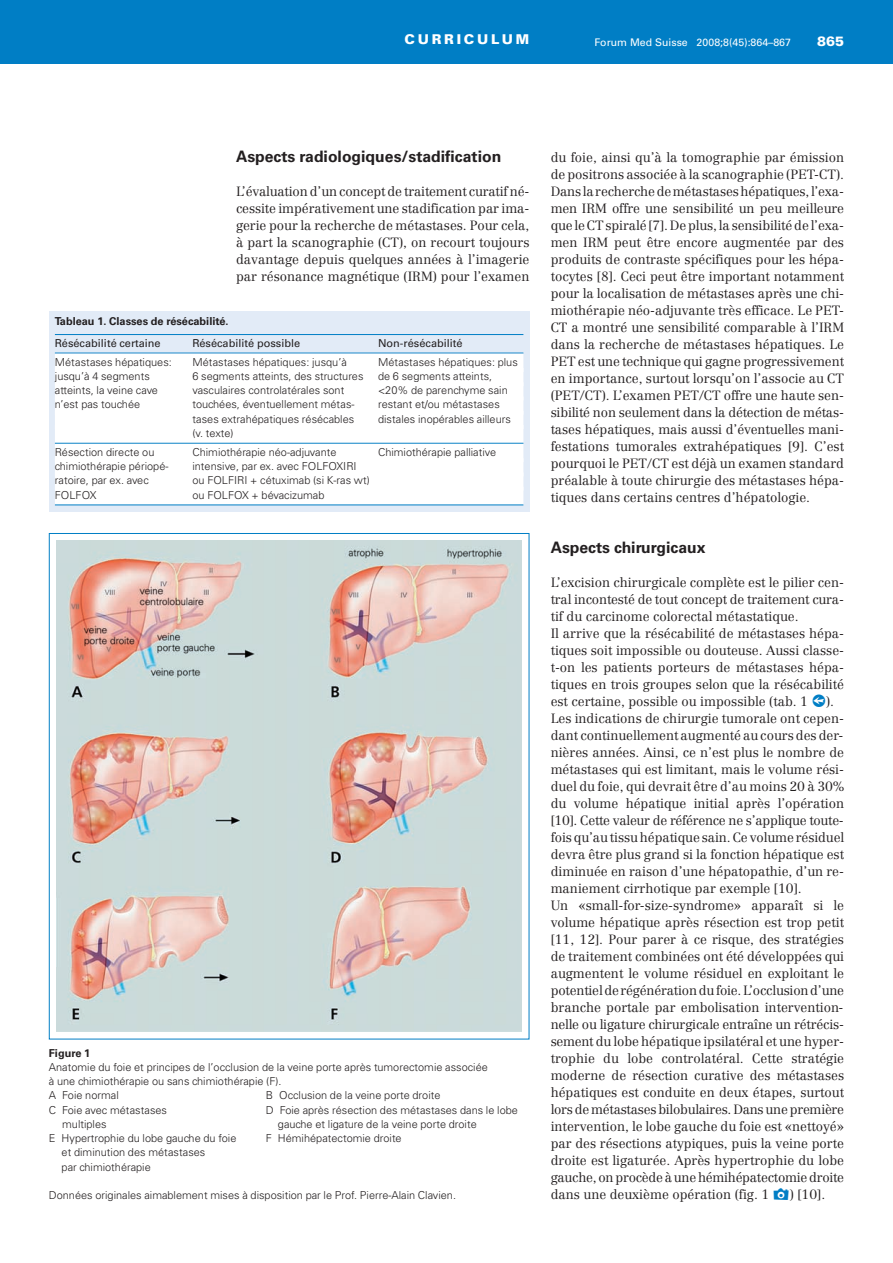
<style>
.page{position:relative;width:893px;height:1263px;background:#fff}
.page>*{position:absolute;margin:0;border:0;box-sizing:border-box;transform-origin:0 0}
.t1{font:700 15.75px "Univers LT Std";color:#231f20}
.t2{font:900 13.5px "Univers LT Std";letter-spacing:.2em;color:#fff}
.t3{font:300 13.2px/17px "Centennial";color:#231f20;text-align:justify}
.t4{font:300 10.95px/14.2px "Univers LT Std";color:#231f20}
.t5{font:10.95px "Univers LT Std";color:#231f20}
.t6{font:700 10.95px "Univers LT Std";color:#231f20}
.t7{font:10.5px "Univers LT Std";color:#fff}
</style>
<div class="page">
<img style="left:56px;top:541px;width:466px;height:491px">
<div style="left:0;top:0;width:893px;height:64px;background:#007ec5"></div>
<div style="left:49px;top:311px;width:480px;height:201px;background:#e2ebf7"></div>
<hr style="left:55px;top:334px;width:468px;height:1px;background:#007ec5">
<hr style="left:55px;top:353px;width:468px;height:1px;background:#007ec5">
<div style="left:55px;top:354px;width:468px;height:18px;background:#fff"></div>
<div style="left:55px;top:368px;width:468px;height:18px;background:#fff"></div>
<div style="left:55px;top:382px;width:468px;height:18px;background:#fff"></div>
<div style="left:55px;top:396px;width:468px;height:19px;background:#fff"></div>
<div style="left:55px;top:411px;width:468px;height:18px;background:#fff"></div>
<div style="left:55px;top:425px;width:468px;height:18px;background:#fff"></div>
<hr style="left:55px;top:443px;width:468px;height:1px;background:#007ec5">
<div style="left:55px;top:444px;width:468px;height:18px;background:#fff"></div>
<div style="left:55px;top:458px;width:468px;height:18px;background:#fff"></div>
<div style="left:55px;top:472px;width:468px;height:19px;background:#fff"></div>
<div style="left:55px;top:487px;width:468px;height:18px;background:#fff"></div>
<hr style="left:55px;top:504px;width:468px;height:1px;background:#007ec5">
<p class="t2" style="left:405px;top:31px;width:126px">CURRICULUM</p>
<p class="t7" style="left:595px;top:38px;width:198px">Forum Med Suisse 2008;8(45):864–867</p>
<p class="t2" style="left:817px;top:33px;width:29px">865</p>
<p class="t1" style="left:236px;top:150px;width:267px">Aspects radiologiques/stadification</p>
<p class="t3" style="left:236px;top:184px;width:295px">L’évaluation d’un concept de traitement curatif né&shy;cessite impérativement une stadification par ima&shy;gerie pour la recherche de métastases. Pour cela, à part la scanographie (CT), on recourt toujours davantage depuis quelques années à l’imagerie par résonance magnétique (IRM) pour l’exa men</p>
<p class="t6" style="left:55px;top:317px;width:175px">Tableau 1. Classes de résécabilité.</p>
<p class="t5" style="left:55px;top:339px;width:107px">Résécabilité certaine</p>
<p class="t5" style="left:192px;top:339px;width:109px">Résécabilité possible</p>
<p class="t5" style="left:378px;top:339px;width:86px">Non-résécabilité</p>
<p class="t4" style="left:55px;top:356px;width:118px">Métastases hépatiques:</p>
<p class="t4" style="left:192px;top:356px;width:156px">Métastases hépatiques: jusqu’à</p>
<p class="t4" style="left:378px;top:356px;width:141px">Métastases hépatiques: plus</p>
<p class="t4" style="left:55px;top:370px;width:96px">jusqu’à 4 segments</p>
<p class="t4" style="left:192px;top:370px;width:173px">6 segments atteints, des structures</p>
<p class="t4" style="left:378px;top:370px;width:116px">de 6 segments atteints,</p>
<p class="t4" style="left:55px;top:384px;width:105px">atteints, la veine cave</p>
<p class="t4" style="left:192px;top:384px;width:153px">vasculaires controlatérales sont</p>
<p class="t4" style="left:378px;top:384px;width:131px">&lt;20% de parenchyme sain</p>
<p class="t4" style="left:55px;top:398px;width:87px">n’est pas touchée</p>
<p class="t4" style="left:192px;top:398px;width:164px">touchées, éventuellement métas-</p>
<p class="t4" style="left:378px;top:398px;width:123px">restant et/ou métastases</p>
<p class="t4" style="left:192px;top:413px;width:163px">tases extrahépatiques résécables</p>
<p class="t4" style="left:378px;top:413px;width:134px">distales inopérables ailleurs</p>
<p class="t4" style="left:192px;top:427px;width:43px">(v. texte)</p>
<p class="t4" style="left:55px;top:446px;width:101px">Résection directe ou</p>
<p class="t4" style="left:192px;top:446px;width:146px">Chimiothérapie néo-adjuvante</p>
<p class="t4" style="left:378px;top:446px;width:120px">Chimiothérapie palliative</p>
<p class="t4" style="left:55px;top:460px;width:115px">chimiothérapie périopé-</p>
<p class="t4" style="left:192px;top:460px;width:166px">intensive, par ex. avec FOLFOXIRI</p>
<p class="t4" style="left:55px;top:474px;width:95px">ratoire, par ex. avec</p>
<p class="t4" style="left:192px;top:474px;width:179px">ou FOLFIRI + cétuximab (si K-ras wt)</p>
<p class="t4" style="left:55px;top:489px;width:43px">FOLFOX</p>
<p class="t4" style="left:192px;top:489px;width:134px">ou FOLFOX + bévacizumab</p>
<p class="t6" style="left:49px;top:1049px;width:43px">Figure 1</p>
<p class="t4" style="left:49px;top:1061px;width:440px">Anatomie du foie et principes de l’occlusion de la veine porte après tumorectomie associée à une chimiothérapie ou sans chimiothérapie (F).<br>A Foie normal</p>
<p class="t4" style="left:266px;top:1089px;width:176px">B Occlusion de la veine porte droite</p>
<p class="t4" style="left:49px;top:1103px;width:120px">C Foie avec métastases</p>
<p class="t4" style="left:266px;top:1103px;width:254px">D Foie après résection des métastases dans le lobe</p>
<p class="t4" style="left:62px;top:1118px;width:46px">multiples</p>
<p class="t4" style="left:278px;top:1118px;width:200px">gauche et ligature de la veine porte droite</p>
<p class="t4" style="left:49px;top:1132px;width:189px">E Hypertrophie du lobe gauche du foie</p>
<p class="t4" style="left:266px;top:1132px;width:138px">F Hémihépatectomie droite</p>
<p class="t4" style="left:62px;top:1146px;width:145px">et diminution des métastases par chimiothérapie</p>
<p class="t4" style="left:49px;top:1189px;width:409px">Données originales aimablement mises à disposition par le Prof. Pierre-Alain Clavien.</p>
<p class="t3" style="left:551px;top:150px;width:295px">du foie, ainsi qu’à la tomographie par émission de positrons associée à la scanographie (PET-CT).<br>Dans la recherche de métastases hépatiques, l’exa&shy;men IRM offre une sensibilité un peu meilleure que le CT spiralé [7]. De plus, la sensibilité de l’exa&shy;men IRM peut être encore augmentée par des produits de contraste spécifiques pour les hépa&shy;to cytes [8]. Ceci peut être important notamment pour la localisation de métastases après une chi&shy;mio thérapie néo-adjuvante très efficace. Le PET-CT a montré une sensibilité comparable à l’IRM dans la recherche de métastases hépatiques. Le PET est une technique qui gagne progressivement en importance, surtout lorsqu’on l’associe au CT (PET/CT). L’examen PET/CT offre une haute sen&shy;sibilité non seulement dans la détection de méta s - tases hépatiques, mais aussi d’éventuelles mani - festations tumorales extrahépatiques [9]. C’est pourquoi le PET/CT est déjà un examen standard préalable à toute chirurgie des métastases hépa&shy;tiques dans certains centres d’hépatologie.</p>
<p class="t1" style="left:551px;top:541px;width:156px">Aspects chirurgicaux</p>
<p class="t3" style="left:551px;top:575px;width:295px;text-align:left">L’excision chirurgicale complète est le pilier cen&shy;tral incontesté de tout concept de traitement cura - tif du carcinome colorectal métastatique.<br>Il arrive que la résécabilité de métastases hépa&shy;tiques soit impossible ou douteuse. Aussi classe&shy;t-on les patients porteurs de métastases hépa&shy;tiques en trois groupes selon que la résécabilité est certaine, possible ou impossible (tab. 1</p>
<p class="t3" style="left:551px;top:694px;width:295px;text-align:left;text-indent:275px">).<br>Les indications de chirurgie tumorale ont cepen&shy;dant continuellement augmenté au cours des der&shy;nières années. Ainsi, ce n’est plus le nombre de métastases qui est limitant, mais le volume rési&shy;duel du foie, qui devrait être d’au moins 20 à 30% du volume hépatique initial après l’opération [10]. Cette valeur de référence ne s’applique toute - fois qu’au tissu hépatique sain. Ce volume résiduel devra être plus grand si la fonction hépatique est diminuée en raison d’une hépatopathie, d’un re&shy;maniement cirrhotique par exemple [10].<br>Un «small-for-size-syndrome» apparaît si le volume hépatique après résection est trop petit [11, 12]. Pour parer à ce risque, des stratégies de traitement combinées ont été développées qui augmentent le volume résiduel en exploitant le potentiel de régénération du foie. L’occlusion d’une branche portale par embolisation intervention&shy;nelle ou ligature chirurgicale entraîne un rétrécis&shy;sement du lobe hépatique ipsilatéral et une hyper - trophie du lobe controlatéral. Cette stratégie moderne de résection curative des métastases hépatiques est conduite en deux étapes, surtout lors de métastases bilobulaires. Dans une première intervention, le lobe gauche du foie est «nettoyé» par des résections atypiques, puis la veine porte droite est ligaturée. Après hypertrophie du lobe gauche, on procède à une hémihépatectomie droite dans une deuxième opération (fig. 1</p>
<p class="t3" style="left:790px;top:1187px;width:37px">) [10].</p>
</div>
